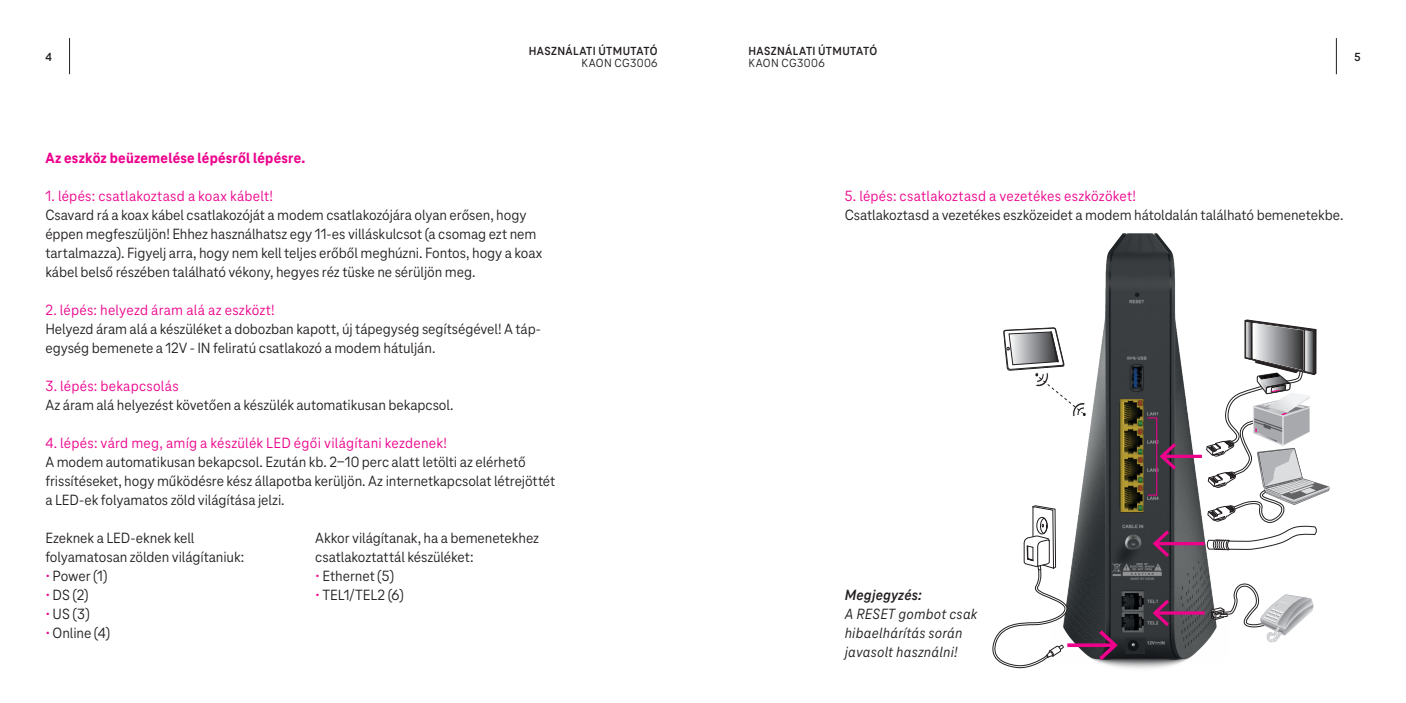
<style>
.page{position:relative;width:1406px;height:703px;background:#fff}
.page>*{position:absolute;margin:0;border:0;box-sizing:border-box;transform-origin:0 0}
.t1{font:15.4px/19px "Tele Neo";letter-spacing:-.005em;color:#231f20}
.t2{font:15.4px "Tele Neo";letter-spacing:.015em;color:#ed028c}
.t3{font:italic 15.4px/19px "Tele Neo";letter-spacing:.015em;color:#231f20}
.t4{font:800 15.4px "Tele Neo";letter-spacing:.015em;color:#ed028c}
.t5{font:700 12.2px "Tele Neo";letter-spacing:.03em;color:#231f20}
.t6{font:12.2px "Tele Neo";letter-spacing:.035em;color:#231f20}
.s1{color:#ed028c}
.s2{font-weight:700}
</style>
<div class="page">
<hr style="left:69px;top:38px;width:1px;height:36px;background:#231f20">
<hr style="left:1336px;top:38px;width:1px;height:36px;background:#231f20">
<img style="left:1051px;top:234px;width:177px;height:435px">
<svg style="left:1211px;top:583px;width:103px;height:60px"></svg>
<hr style="left:1156px;top:542px;width:49px;height:3px;background:#ed028c">
<svg style="left:1153px;top:530px;width:16px;height:27px"></svg>
<svg style="left:1169px;top:611px;width:36px;height:4px"></svg>
<svg style="left:1153px;top:600px;width:16px;height:26px"></svg>
<hr style="left:1163px;top:455px;width:39px;height:3px;background:#ed028c">
<svg style="left:1160px;top:443px;width:16px;height:27px"></svg>
<div style="left:1147px;top:417px;width:10px;height:79px;border:1px solid #ed028c"></div>
<svg style="left:1206px;top:320px;width:124px;height:230px"></svg>
<svg style="left:992px;top:505px;width:75px;height:163px"></svg>
<svg style="left:1067px;top:643px;width:32px;height:4px"></svg>
<svg style="left:1099px;top:630px;width:19px;height:30px"></svg>
<svg style="left:1003px;top:328px;width:84px;height:89px"></svg>
<p class="t5" style="left:529px;top:44px;width:130px">HASZNÁLATI ÚTMUTATÓ</p>
<p class="t6" style="left:581px;top:56px;width:78px">KAON CG3006</p>
<p class="t5" style="left:748px;top:44px;width:130px">HASZNÁLATI ÚTMUTATÓ</p>
<p class="t6" style="left:748px;top:56px;width:78px">KAON CG3006</p>
<p class="t5" style="left:45px;top:50px;width:8px">4</p>
<p class="t5" style="left:1354px;top:50px;width:8px">5</p>
<p class="t4" style="left:45px;top:149px;width:262px">Az eszköz beüzemelése lépésről lépésre.</p>
<p class="t2" style="left:45px;top:187px;width:229px">1. lépés: csatlakoztasd a koax kábelt!</p>
<p class="t1" style="left:45px;top:206px;width:499px">Csavard rá a koax kábel csatlakozóját a modem csatlakozójára olyan erősen, hogy éppen megfeszüljön! Ehhez használhatsz egy 11-es villáskulcsot (a csomag ezt nem tartalmazza). Figyelj arra, hogy nem kell teljes erőből meghúzni. Fontos, hogy a koax kábel belső részében található vékony, hegyes réz tüske ne sérüljön meg.</p>
<p class="t2" style="left:45px;top:301px;width:231px">2. lépés: helyezd áram alá az eszközt!</p>
<p class="t1" style="left:45px;top:320px;width:497px">Helyezd áram alá a készüléket a dobozban kapott, új tápegység segítségével! A táp&shy;egység bemenete a 12V - IN feliratú csatlakozó a modem hátulján.</p>
<p class="t2" style="left:45px;top:377px;width:135px">3. lépés: bekapcsolás</p>
<p class="t1" style="left:45px;top:396px;width:410px">Az áram alá helyezést követően a készülék automatikusan bekapcsol.</p>
<p class="t2" style="left:45px;top:434px;width:403px">4. lépés: várd meg, amíg a készülék LED égői világítani kezdenek!</p>
<p class="t1" style="left:45px;top:453px;width:511px">A modem automatikusan bekapcsol. Ezután kb. 2-10 perc alatt letölti az elérhető frissítéseket, hogy működésre kész állapotba kerüljön. Az internetkapcsolat létrejöttét a LED-ek folyamatos zöld világítása jelzi.</p>
<p class="t1" style="left:45px;top:529px;width:200px">Ezeknek a LED-eknek kell folyamatosan zölden világítaniuk:</p>
<p class="t1" style="left:45px;top:567px;width:64px"><span class="s1">•</span> Power (1)</p>
<p class="t1" style="left:45px;top:586px;width:45px"><span class="s1">•</span> DS (2)</p>
<p class="t1" style="left:45px;top:605px;width:46px"><span class="s1">•</span> US (3)</p>
<p class="t1" style="left:45px;top:624px;width:67px"><span class="s1">•</span> Online (4)</p>
<p class="t1" style="left:315px;top:529px;width:225px">Akkor világítanak, ha a bemenetekhez csatlakoztattál készüléket:</p>
<p class="t1" style="left:315px;top:567px;width:81px"><span class="s1">•</span> Ethernet (5)</p>
<p class="t1" style="left:315px;top:586px;width:90px"><span class="s1">•</span> TEL1/TEL2 (6)</p>
<p class="t2" style="left:845px;top:187px;width:293px">5. lépés: csatlakoztasd a vezetékes eszközöket!</p>
<p class="t1" style="left:845px;top:206px;width:500px">Csatlakoztasd a vezetékes eszközeidet a modem hátoldalán található bemenetekbe.</p>
<p class="t3" style="left:845px;top:586px;width:134px"><span class="s2">Megjegyzés:<br></span>A RESET gombot csak hibaelhárítás során javasolt használni!</p>
</div>
